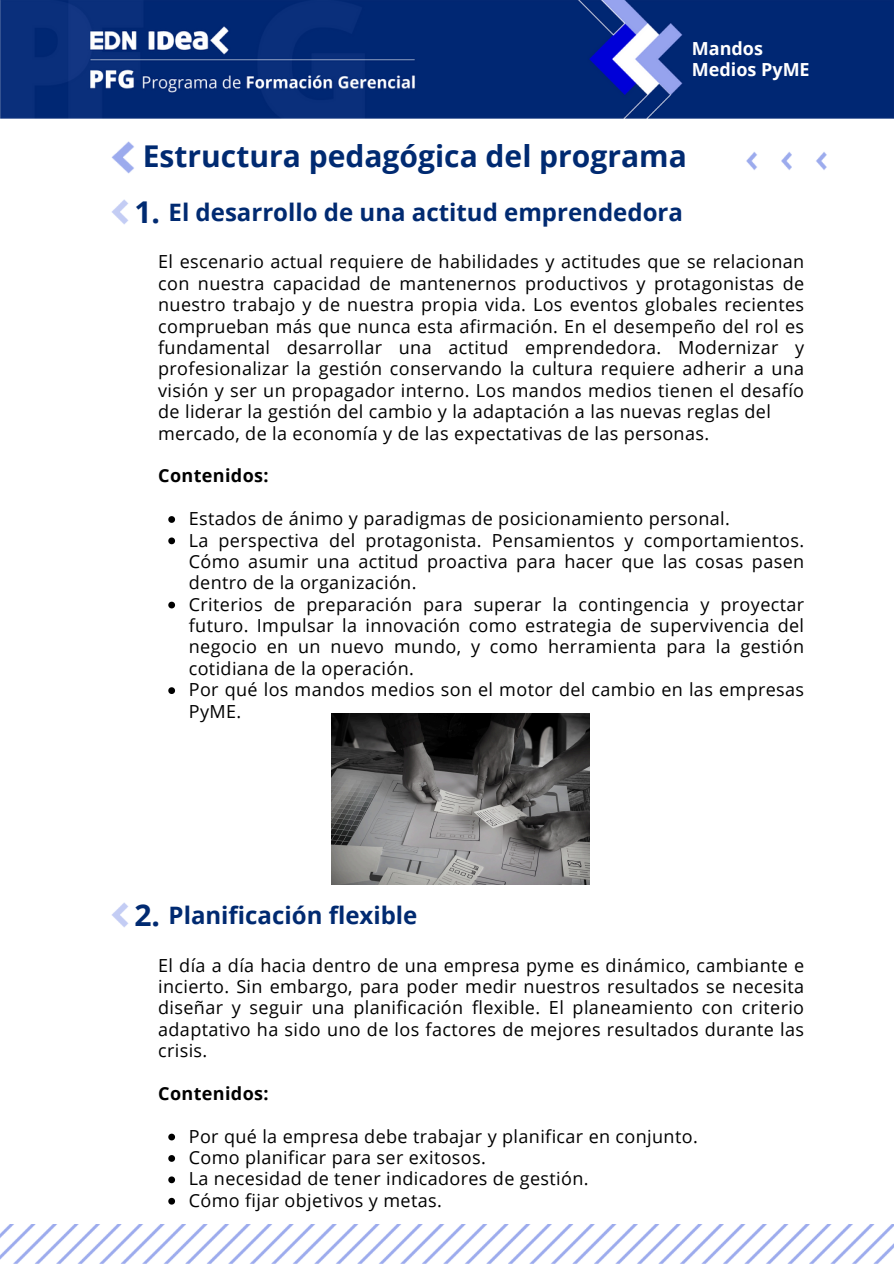
<style>
.page{position:relative;width:894px;height:1264px;background:#fff}
.page>*{position:absolute;margin:0;border:0;box-sizing:border-box;transform-origin:0 0}
.t1{font:700 30px "Open Sans";color:#002a71}
.t2{font:700 24px "Open Sans";color:#002a71}
.t3{font:18px/21.5px "Open Sans";letter-spacing:.02em;color:#000;text-align:justify}
.t4{font:700 18px "Open Sans";letter-spacing:.02em;color:#000}
.t5{font:700 18px/21.5px "Open Sans";color:#fff}
</style>
<div class="page">
<img style="left:0;top:1224px;width:893px;height:39px">
<img style="left:0;top:0;width:893px;height:118px">
<img style="left:112px;top:141px;width:22px;height:33px">
<img style="left:746px;top:152px;width:81px;height:18px">
<svg style="left:168px;top:516px;width:7px;height:7px"></svg>
<svg style="left:168px;top:537px;width:7px;height:7px"></svg>
<svg style="left:168px;top:601px;width:7px;height:7px"></svg>
<svg style="left:168px;top:687px;width:7px;height:7px"></svg>
<img style="left:112px;top:200px;width:17px;height:24px">
<svg style="left:168px;top:1133px;width:7px;height:7px"></svg>
<svg style="left:168px;top:1155px;width:7px;height:6px"></svg>
<svg style="left:168px;top:1176px;width:7px;height:7px"></svg>
<svg style="left:168px;top:1197px;width:7px;height:7px"></svg>
<img style="left:112px;top:902px;width:17px;height:25px">
<img style="left:331px;top:713px;width:258px;height:171px">
<h2 class="t5" style="left:691px;top:37px;width:119px">Mandos<br>Medios PyME</h2>
<p class="t1" style="left:143px;top:135px;width:545px">Estructura pedagógica del programa</p>
<p class="t1" style="left:134px;top:191px;width:27px">1.</p>
<p class="t2" style="left:168px;top:195px;width:515px">El desarrollo de una actitud emprendedora</p>
<h3 class="t3" style="left:158px;top:251px;width:647px">El escenario actual requiere de habilidades y actitudes que se relacionan con nuestra capacidad de mantenernos productivos y protagonistas de nuestro trabajo y de nuestra propia vida. Los eventos globales recientes comprueban más que nunca esta afirmación. En el desempeño del rol es fundamental desarrollar una actitud emprendedora. Modernizar y profesionalizar la gestión conservando la cultura requiere adherir a una visión y ser un propagador interno. Los mandos medios tienen el desafío de liderar la gestión del cambio y la adaptación a las nuevas reglas del</h3>
<p class="t3" style="left:158px;top:422px;width:552px">mercado, de la economía y de las expectativas de las personas.</p>
<h1 class="t4" style="left:158px;top:463px;width:112px">Contenidos:</h1>
<p class="t3" style="left:189px;top:507px;width:542px">Estados de ánimo y paradigmas de posicionamiento personal.</p>
<p class="t3" style="left:189px;top:529px;width:616px">La perspectiva del protagonista. Pensamientos y comportamientos.<br>Cómo asumir una actitud proactiva para hacer que las cosas pasen dentro de la organización.</p>
<h1 class="t3" style="left:189px;top:593px;width:616px">Criterios de preparación para superar la contingencia y proyectar futuro. Impulsar la innovación como estrategia de supervivencia del negocio en un nuevo mundo, y como herramienta para la gestión cotidiana de la operación.</h1>
<h2 class="t3" style="left:189px;top:678px;width:616px">Por qué los mandos medios son el motor del cambio en las empresas<br>PyME.</h2>
<p class="t1" style="left:134px;top:894px;width:27px">2.</p>
<h1 class="t2" style="left:168px;top:898px;width:250px">Planificación flexible</h1>
<h3 class="t3" style="left:158px;top:953px;width:647px">El día a día hacia dentro de una empresa pyme es dinámico, cambiante e incierto. Sin embargo, para poder medir nuestros resultados se necesita diseñar y seguir una planificación flexible. El planeamiento con criterio adaptativo ha sido uno de los factores de mejores resultados durante las crisis.</h3>
<p class="t4" style="left:158px;top:1080px;width:112px">Contenidos:</p>
<p class="t3" style="left:189px;top:1124px;width:510px">Por qué la empresa debe trabajar y planificar en conjunto.</p>
<p class="t3" style="left:189px;top:1146px;width:298px">Como planificar para ser exitosos.</p>
<p class="t3" style="left:189px;top:1167px;width:401px">La necesidad de tener indicadores de gestión.</p>
<p class="t3" style="left:189px;top:1189px;width:254px">Cómo fijar objetivos y metas.</p>
</div>
